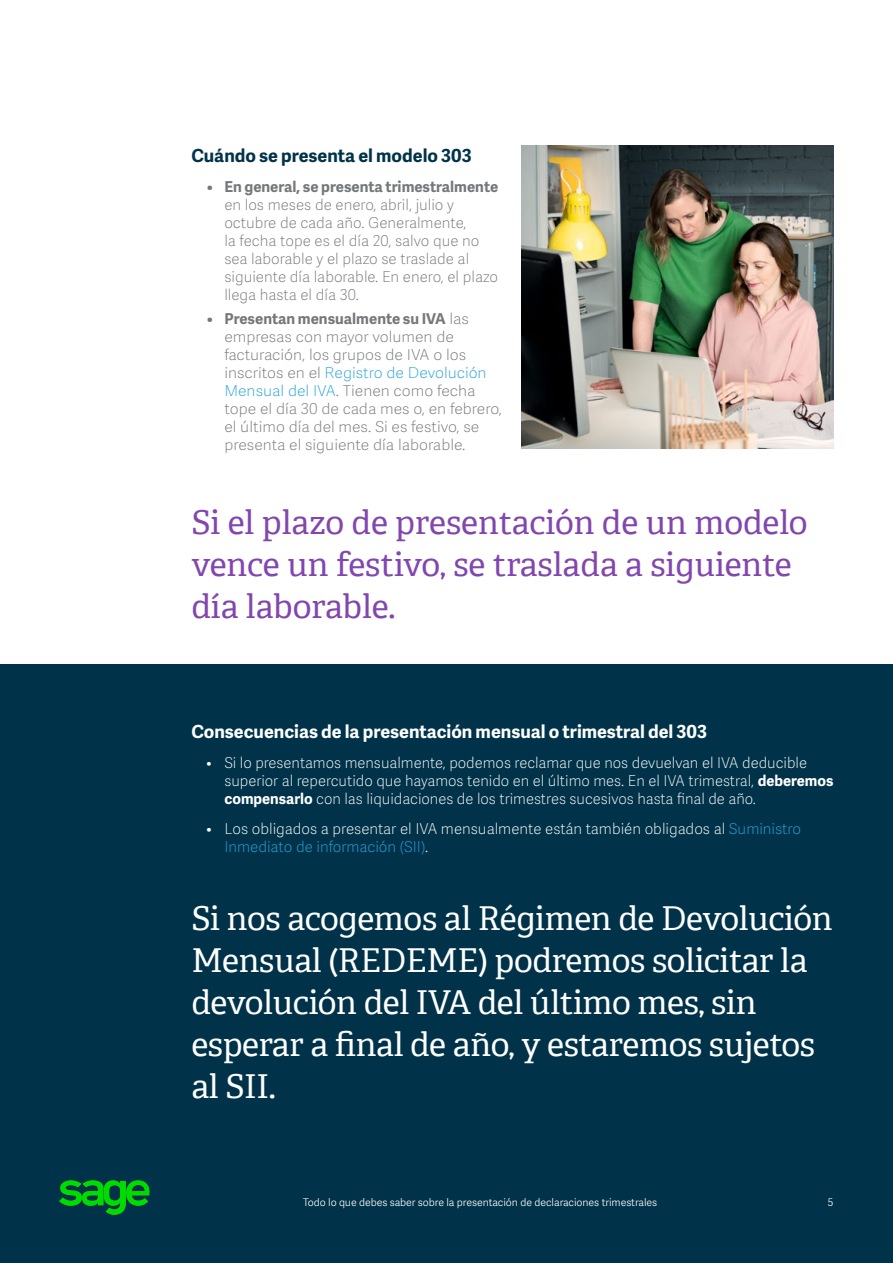
<style>
.page{position:relative;width:893px;height:1263px;background:#fff}
.page>*{position:absolute;margin:0;border:0;box-sizing:border-box;transform-origin:0 0}
.t1{font:33px/42px "Adelle SAGE";letter-spacing:-.01em;color:#fff}
.t2{font:33px/42px "Adelle SAGE";color:#8246af}
.t3{font:700 18px "Adelle Sans SAGE";color:#fff}
.t4{font:700 18px "Adelle Sans SAGE";color:#003349}
.t5{font:15px/18px "Adelle Sans SAGE Th";color:#fff}
.t6{font:15px/18px "Adelle Sans SAGE Th";color:#75787b;scale:1.04 1}
.t7{font:15px/18px "Adelle Sans SAGE Th";color:#75787b}
.t8{font:700 15px "Adelle Sans SAGE";color:#75787b}
.t9{font:10.5px "Adelle Sans SAGE Lt";letter-spacing:-.005em;color:#fff}
.s1{font-family:"Adelle Sans SAGE Th";font-weight:400}
.s2{color:#28a3da}
.s3{font-family:"Adelle Sans SAGE";font-weight:700}
</style>
<div class="page">
<div style="left:0;top:664px;width:892px;height:599px;background:#003349"></div>
<svg style="left:59px;top:1181px;width:91px;height:34px"></svg>
<img style="left:521px;top:146px;width:312px;height:302px">
<p class="t4" style="left:191px;top:142px;width:282px">Cuándo se presenta el modelo 303</p>
<p class="t8" style="left:206px;top:176px;width:293px">• En general, se presenta trimestralmente</p>
<p class="t7" style="left:224px;top:195px;width:275px">en los meses de enero, abril, julio y octubre de cada año. Generalmente,<br>la fecha tope es el día 20, salvo que no sea laborable y el plazo se traslade al siguiente día laborable. En enero, el plazo llega hasta el día 30.</p>
<p class="t8" style="left:206px;top:308px;width:264px">• Presentan mensualmente su IVA <span class="s1">las</span></p>
<p class="t6" style="left:224px;top:327px;width:268px">empresas con mayor volumen de facturación, los grupos de IVA o los inscritos en el <span class="s2">Registro de Devolución Mensual del IVA</span>. Tienen como fecha tope el día 30 de cada mes o, en febrero, el último día del mes. Si es festivo, se presenta el siguiente día laborable.</p>
<h1 class="t2" style="left:191px;top:500px;width:617px">Si el plazo de presentación de un modelo vence un festivo, se traslada a siguiente día laborable.</h1>
<p class="t3" style="left:191px;top:718px;width:517px">Consecuencias de la presentación mensual o trimestral del 303</p>
<p class="t5" style="left:224px;top:753px;width:610px;text-indent:-18px">• Si lo presentamos mensualmente, podemos reclamar que nos devuelvan el IVA deducible superior al repercutido que hayamos tenido en el último mes. En el IVA trimestral, <span class="s3">deberemos compensarlo</span> con las liquidaciones de los trimestres sucesivos hasta final de año.</p>
<p class="t5" style="left:224px;top:819px;width:578px;text-indent:-18px">• Los obligados a presentar el IVA mensualmente están también obligados al <span class="s2">Suministro<br>Inmediato de información (SII)</span>.</p>
<h1 class="t1" style="left:191px;top:896px;width:642px">Si nos acogemos al Régimen de Devolución Mensual (REDEME) podremos solicitar la devolución del IVA del último mes, sin esperar a final de año, y estaremos sujetos al SII.</h1>
<p class="t9" style="left:303px;top:1195px;width:355px">Todo lo que debes saber sobre la presentación de declaraciones trimestrales</p>
<p class="t9" style="left:827px;top:1195px;width:7px">5</p>
</div>
